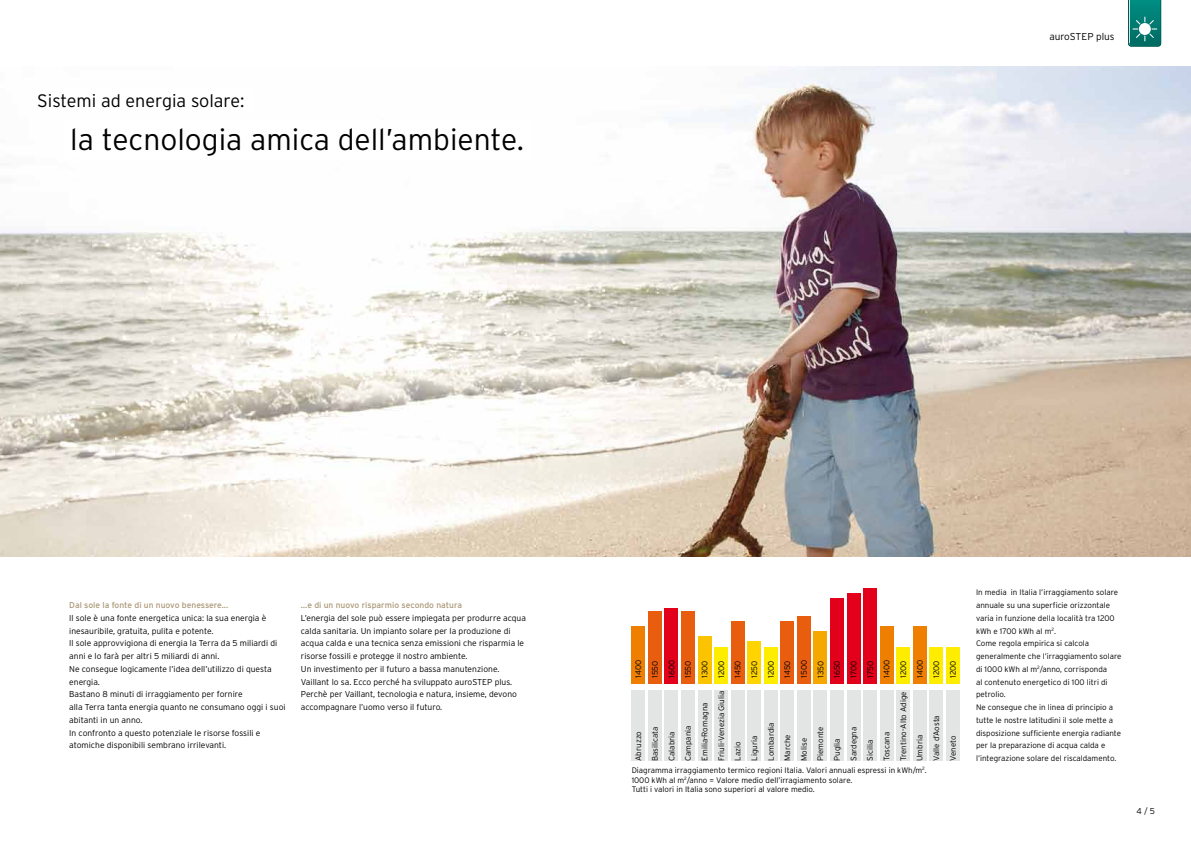
<style>
.page{position:relative;width:1191px;height:842px;background:#fff}
.page>*{position:absolute;margin:0;border:0;box-sizing:border-box;transform-origin:0 0}
.t1{font:300 30px "Interstate";color:#000}
.t2{font:300 18px "Interstate";color:#000}
.t3{font:300 10px "Interstate";color:#000}
.t4{font:300 8.5px/12.8px "Interstate OT";color:#000}
.t5{font:8.5px "Interstate OT";color:#aa9776}
.t6{font:300 8.5px "Interstate";color:#000}
.t7{font:300 8px/16.5px "Interstate OT";color:#000}
</style>
<div class="page">
<svg style="left:1128px;top:0;width:33px;height:47px;background:#218b82"></svg>
<img style="left:0;top:66px;width:1191px;height:490px">
<div style="left:30px;top:87px;width:224px;height:27px;background:#fff;border-radius:4px"></div>
<div style="left:63px;top:120px;width:469px;height:39px;background:#fff;border-radius:4px"></div>
<div style="left:631px;top:690px;width:14px;height:71px;background:#e3e4e4"></div>
<div style="left:648px;top:690px;width:13px;height:71px;background:#e3e4e4"></div>
<div style="left:665px;top:690px;width:13px;height:71px;background:#e3e4e4"></div>
<div style="left:681px;top:690px;width:14px;height:71px;background:#e3e4e4"></div>
<div style="left:698px;top:690px;width:13px;height:71px;background:#e3e4e4"></div>
<div style="left:714px;top:690px;width:14px;height:71px;background:#e3e4e4"></div>
<div style="left:731px;top:690px;width:13px;height:71px;background:#e3e4e4"></div>
<div style="left:747px;top:690px;width:14px;height:71px;background:#e3e4e4"></div>
<div style="left:764px;top:690px;width:13px;height:71px;background:#e3e4e4"></div>
<div style="left:780px;top:690px;width:14px;height:71px;background:#e3e4e4"></div>
<div style="left:797px;top:690px;width:13px;height:71px;background:#e3e4e4"></div>
<div style="left:813px;top:690px;width:14px;height:71px;background:#e3e4e4"></div>
<div style="left:830px;top:690px;width:13px;height:71px;background:#e3e4e4"></div>
<div style="left:846px;top:690px;width:14px;height:71px;background:#e3e4e4"></div>
<div style="left:863px;top:690px;width:13px;height:71px;background:#e3e4e4"></div>
<div style="left:880px;top:690px;width:13px;height:71px;background:#e3e4e4"></div>
<div style="left:896px;top:690px;width:14px;height:71px;background:#e3e4e4"></div>
<div style="left:913px;top:690px;width:13px;height:71px;background:#e3e4e4"></div>
<div style="left:929px;top:690px;width:14px;height:71px;background:#e3e4e4"></div>
<div style="left:946px;top:690px;width:13px;height:71px;background:#e3e4e4"></div>
<div style="left:631px;top:626px;width:14px;height:58px;background:#ee7f00"></div>
<div style="left:648px;top:612px;width:13px;height:72px;background:#e95d0f"></div>
<div style="left:665px;top:608px;width:13px;height:76px;background:#e2001a"></div>
<div style="left:681px;top:612px;width:14px;height:72px;background:#e95d0f"></div>
<div style="left:698px;top:636px;width:13px;height:48px;background:#fcc400"></div>
<div style="left:714px;top:647px;width:14px;height:37px;background:#ffed00"></div>
<div style="left:731px;top:621px;width:13px;height:63px;background:#e95d0f"></div>
<div style="left:747px;top:641px;width:14px;height:43px;background:#ffd400"></div>
<div style="left:764px;top:647px;width:13px;height:37px;background:#ffed00"></div>
<div style="left:780px;top:621px;width:14px;height:63px;background:#e95d0f"></div>
<div style="left:797px;top:617px;width:13px;height:67px;background:#e95d0f"></div>
<div style="left:813px;top:631px;width:14px;height:53px;background:#f7a800"></div>
<div style="left:830px;top:598px;width:13px;height:86px;background:#e2001a"></div>
<div style="left:846px;top:593px;width:14px;height:91px;background:#e2001a"></div>
<div style="left:863px;top:588px;width:13px;height:96px;background:#e2001a"></div>
<div style="left:880px;top:626px;width:13px;height:58px;background:#ee7f00"></div>
<div style="left:896px;top:647px;width:14px;height:37px;background:#ffed00"></div>
<div style="left:913px;top:626px;width:13px;height:58px;background:#ee7f00"></div>
<div style="left:929px;top:647px;width:14px;height:37px;background:#ffed00"></div>
<div style="left:946px;top:647px;width:13px;height:37px;background:#ffed00"></div>
<h2 class="t2" style="left:37px;top:90px;width:209px">Sistemi ad energia solare:</h2>
<h1 class="t1" style="left:70px;top:123px;width:455px">la tecnologia amica dell’ambiente.</h1>
<p class="t3" style="left:1049px;top:31px;width:67px">auroSTEP plus</p>
<p class="t5" style="left:69px;top:600px;width:160px">Dal sole la fonte di un nuovo benessere...</p>
<p class="t4" style="left:69px;top:611px;width:218px">Il sole è una fonte energetica unica: la sua energia è inesauribile, gratuita, pulita e potente.<br>Il sole approvvigiona di energia la Terra da 5 miliardi di anni e lo farà per altri 5 miliardi di anni.<br>Ne consegue logicamente l’idea dell’utilizzo di questa energia.<br>Bastano 8 minuti di irraggiamento per fornire<br>alla Terra tanta energia quanto ne consumano oggi i suoi abitanti in un anno.<br>In confronto a questo potenziale le risorse fossili e atomiche disponibili sembrano irrilevanti.</p>
<p class="t5" style="left:301px;top:600px;width:163px">…e di un nuovo risparmio secondo natura</p>
<p class="t4" style="left:301px;top:611px;width:226px">L’energia del sole può essere impiegata per produrre acqua calda sanitaria. Un impianto solare per la produzione di acqua calda e una tecnica senza emissioni che risparmia le risorse fossili e protegge il nostro ambiente.<br>Un investimento per il futuro a bassa manutenzione.<br>Vaillant lo sa. Ecco perché ha sviluppato auroSTEP plus.<br>Perchè per Vaillant, tecnologia e natura, insieme, devono accompagnare l’uomo verso il futuro.</p>
<p class="t7" style="left:630px;top:678px;width:19px;rotate:-90deg">1400<br>1550<br>1600<br>1550<br>1300<br>1200<br>1450<br>1250<br>1200<br>1450<br>1500<br>1350<br>1650<br>1700<br>1750<br>1400<br>1200<br>1400<br>1200<br>1200</p>
<p class="t7" style="left:630px;top:761px;width:72px;rotate:-90deg">Abruzzo<br>Basilicata<br>Calabria<br>Campania<br>Emilia-Romagna<br>Friuli-Venezia Giulia<br>Lazio<br>Liguria<br>Lombardia<br>Marche<br>Molise<br>Piemonte<br>Puglia<br>Sardegna<br>Sicilia<br>Toscana<br>Trentino-Alto Adige<br>Umbria<br>Valle d’Aosta<br>Veneto</p>
<p class="t7" style="left:631px;top:765px;width:297px;line-height:9.6px">Diagramma irraggiamento termico regioni Italia. Valori annuali espressi in kWh/m<sup>2</sup>.<br>1000 kWh al m<sup>2</sup>/anno = Valore medio dell’irragiamento solare.<br>Tutti i valori in Italia sono superiori al valore medio.</p>
<p class="t7" style="left:976px;top:586px;width:147px;line-height:12.8px">In media in Italia l’irraggiamento solare annuale su una superficie orizzontale varia in funzione della località tra 1200 kWh e 1700 kWh al m<sup>2</sup>.<br>Come regola empirica si calcola generalmente che l’irraggiamento solare di 1000 kWh al m<sup>2</sup>/anno, corrisponda<br>al contenuto energetico di 100 litri di petrolio.<br>Ne consegue che in linea di principio a tutte le nostre latitudini il sole mette a disposizione sufficiente energia radiante per la preparazione di acqua calda e l’integrazione solare del riscaldamento.</p>
<p class="t6" style="left:1136px;top:806px;width:20px">4 / 5</p>
</div>
